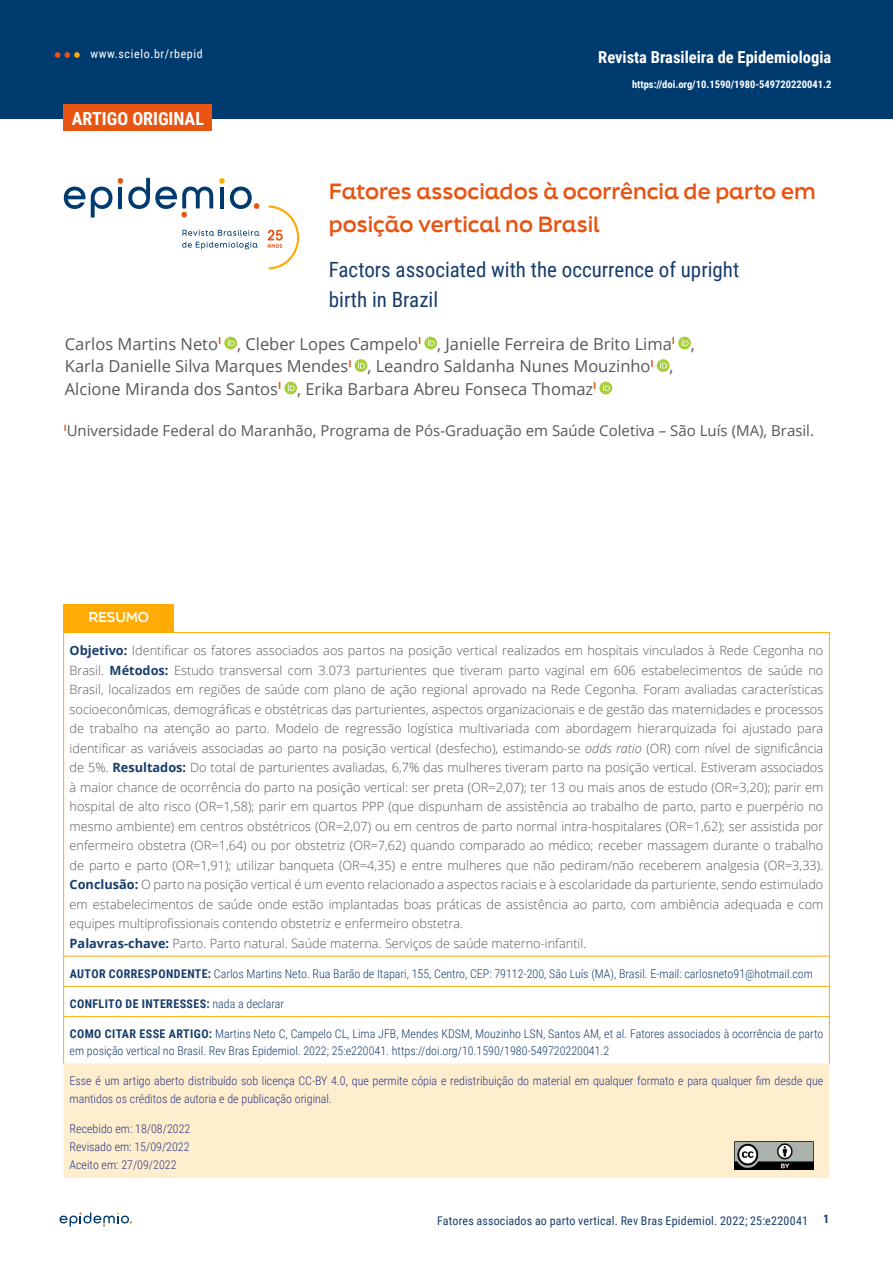
<style>
.page{position:relative;width:893px;height:1263px;background:#fff}
.page>*{position:absolute;margin:0;border:0;box-sizing:border-box;transform-origin:0 0}
.t1{font:700 21px/33px "Final Six";color:#e85412}
.t2{font:21px/30px "Roboto Condensed";color:#173d6b}
.t3{font:700 18px "Roboto Condensed";color:#fff}
.t4{font:16.5px/22.5px "Open Sans";color:#575756}
.t5{font:700 16.5px "Roboto Condensed";color:#fff}
.t6{font:15px "Open Sans";color:#575756}
.t7{font:700 13.5px "Final Six";letter-spacing:-.01em;color:#fff}
.t8{font:300 12.75px/19.5px "Open Sans";color:#575756}
.t9{font:300 12px/16.5px "Roboto Condensed";color:#173d6b}
.t10{font:300 12px/18px "Roboto Condensed";color:#283583}
.t11{font:12px "Roboto Condensed";letter-spacing:.015em;color:#173d6b}
.t12{font:700 12px "Roboto Condensed";letter-spacing:.035em;color:#173d6b}
.t13{font:12px "Roboto Condensed";letter-spacing:.05em;color:#fff}
.t14{font:700 10.5px "Roboto Condensed";color:#fff}
.s1{font-weight:700;color:#173d6b}
.s2{font-style:italic}
.s3{font-weight:700}
.s4{font-weight:300}
</style>
<div class="page">
<svg style="left:60px;top:1212px;width:72px;height:14px"></svg>
<div style="left:0;top:0;width:893px;height:118px;background:#003b70"></div>
<svg style="left:55px;top:52px;width:25px;height:6px"></svg>
<svg style="left:224px;top:337px;width:13px;height:12px"></svg>
<svg style="left:228px;top:339px;width:7px;height:7px"></svg>
<svg style="left:424px;top:337px;width:13px;height:12px"></svg>
<svg style="left:428px;top:339px;width:7px;height:7px"></svg>
<svg style="left:678px;top:337px;width:13px;height:12px"></svg>
<svg style="left:682px;top:339px;width:7px;height:7px"></svg>
<svg style="left:355px;top:359px;width:12px;height:13px"></svg>
<svg style="left:358px;top:361px;width:7px;height:7px"></svg>
<svg style="left:657px;top:359px;width:12px;height:13px"></svg>
<svg style="left:660px;top:361px;width:7px;height:7px"></svg>
<svg style="left:284px;top:382px;width:13px;height:12px"></svg>
<svg style="left:288px;top:384px;width:7px;height:7px"></svg>
<div style="left:599px;top:382px;width:13px;height:12px;background:#a6ce39;border-radius:50%"></div>
<svg style="left:603px;top:384px;width:7px;height:7px"></svg>
<svg style="left:64px;top:187px;width:48px;height:30px"></svg>
<svg style="left:118px;top:178px;width:95px;height:39px"></svg>
<svg style="left:219px;top:178px;width:40px;height:31px"></svg>
<svg style="left:182px;top:230px;width:77px;height:6px"></svg>
<svg style="left:182px;top:242px;width:76px;height:7px"></svg>
<svg style="left:268px;top:206px;width:31px;height:64px"></svg>
<div style="left:64px;top:105px;width:148px;height:26px;background:#e85412"></div>
<div style="left:64px;top:604px;width:110px;height:28px;background:#ffab03"></div>
<div style="left:64px;top:1063px;width:765px;height:115px;background:#ffeecd"></div>
<hr style="left:63px;top:632px;width:1px;height:324px;background:#ffab03">
<hr style="left:174px;top:632px;width:552px;height:1px;background:#ffab03">
<hr style="left:726px;top:632px;width:104px;height:1px;background:#ffab03">
<hr style="left:829px;top:633px;width:1px;height:323px;background:#ffab03">
<hr style="left:63px;top:956px;width:1px;height:30px;background:#ffab03">
<hr style="left:63px;top:986px;width:1px;height:30px;background:#ffab03">
<hr style="left:63px;top:956px;width:111px;height:1px;background:#ffab03">
<hr style="left:174px;top:956px;width:552px;height:1px;background:#ffab03">
<hr style="left:726px;top:956px;width:104px;height:1px;background:#ffab03">
<hr style="left:829px;top:956px;width:1px;height:30px;background:#ffab03">
<hr style="left:829px;top:986px;width:1px;height:30px;background:#ffab03">
<hr style="left:64px;top:986px;width:110px;height:1px;background:#ffab03">
<hr style="left:174px;top:986px;width:552px;height:1px;background:#ffab03">
<hr style="left:726px;top:986px;width:103px;height:1px;background:#ffab03">
<hr style="left:63px;top:1017px;width:1px;height:46px;background:#ffab03">
<hr style="left:63px;top:1016px;width:111px;height:1px;background:#ffab03">
<hr style="left:174px;top:1016px;width:552px;height:1px;background:#ffab03">
<hr style="left:726px;top:1016px;width:104px;height:1px;background:#ffab03">
<hr style="left:829px;top:1017px;width:1px;height:46px;background:#ffab03">
<img style="left:734px;top:1141px;width:79px;height:28px">
<p class="t13" style="left:90px;top:45px;width:114px">www.scielo.br/rbepid</p>
<h2 class="t3" style="left:72px;top:106px;width:134px">ARTIGO ORIGINAL</h2>
<p class="t5" style="left:598px;top:46px;width:235px">Revista Brasileira de Epidemiologia</p>
<p class="t14" style="left:632px;top:77px;width:201px">https://doi.org/10.1590/1980-549720220041.2</p>
<h1 class="t1" style="left:329px;top:174px;width:488px">Fatores associados à ocorrência de parto em posição vertical no Brasil</h1>
<h1 class="t2" style="left:329px;top:254px;width:412px">Factors associated with the occurrence of upright birth in Brazil</h1>
<p class="t4" style="left:65px;top:332px;width:632px">Carlos Martins Neto<sup>I</sup> , Cleber Lopes Campelo<sup>I</sup> , Janielle Ferreira de Brito Lima<sup>I</sup> ,<br>Karla Danielle Silva Marques Mendes<sup>I</sup> , Leandro Saldanha Nunes Mouzinho<sup>I</sup> ,<br>Alcione Miranda dos Santos<sup>I</sup> , Erika Barbara Abreu Fonseca Thomaz<sup>I</sup></p>
<p class="t6" style="left:64px;top:420px;width:752px"><sup>I</sup>Universidade Federal do Maranhão, Programa de Pós-Graduação em Saúde Coletiva – São Luís (MA), Brasil.</p>
<p class="t7" style="left:88px;top:607px;width:62px">RESUMO</p>
<p class="t8" style="left:70px;top:640px;width:755px"><span class="s1">Objetivo:</span> Identificar os fatores associados aos partos na posição vertical realizados em hospitais vinculados à Rede Cegonha no Brasil. <span class="s1">Métodos:</span> Estudo transversal com 3.073 parturientes que tiveram parto vaginal em 606 estabelecimentos de saúde no Brasil, localizados em regiões de saúde com plano de ação regional aprovado na Rede Cegonha. Foram avaliadas características socioeconômicas, demográficas e obstétricas das parturientes, aspectos organizacionais e de gestão das maternidades e processos de trabalho na atenção ao parto. Modelo de regressão logística multivariada com abordagem hierarquizada foi ajustado para identificar as variáveis associadas ao parto na posição vertical (desfecho), estimando-se <span class="s2">odds ratio</span> (OR) com nível de significância de 5%. <span class="s1">Resultados:</span> Do total de parturientes avaliadas, 6,7% das mulheres tiveram parto na posição vertical. Estiveram associados à maior chance de ocorrência do parto na posição vertical: ser preta (OR=2,07); ter 13 ou mais anos de estudo (OR=3,20); parir em hospital de alto risco (OR=1,58); parir em quartos PPP (que dispunham de assistência ao trabalho de parto, parto e puerpério no mesmo ambiente) em centros obstétricos (OR=2,07) ou em centros de parto normal intra-hospitalares (OR=1,62); ser assistida por enfermeiro obstetra (OR=1,64) ou por obstetriz (OR=7,62) quando comparado ao médico; receber massagem durante o trabalho de parto e parto (OR=1,91); utilizar banqueta (OR=4,35) e entre mulheres que não pediram/não receberem analgesia (OR=3,33).<br><span class="s1">Conclusão:</span> O parto na posição vertical é um evento relacionado a aspectos raciais e à escolaridade da parturiente, sendo estimulado em estabelecimentos de saúde onde estão implantadas boas práticas de assistência ao parto, com ambiência adequada e com equipes multiprofissionais contendo obstetriz e enfermeiro obstetra.<br><span class="s1">Palavras-chave:</span> Parto. Parto natural. Saúde materna. Serviços de saúde materno-infantil.</p>
<p class="t9" style="left:70px;top:965px;width:745px"><span class="s3">AUTOR CORRESPONDENTE:</span> Carlos Martins Neto. Rua Barão de Itapari, 155, Centro, CEP: 79112-200, São Luís (MA), Brasil. E-mail: carlosneto91@hotmail.com</p>
<p class="t12" style="left:70px;top:995px;width:216px">CONFLITO DE INTERESSES: <span class="s4">nada a declarar</span></p>
<p class="t9" style="left:70px;top:1025px;width:755px"><span class="s3">COMO CITAR ESSE ARTIGO:</span> Martins Neto C, Campelo CL, Lima JFB, Mendes KDSM, Mouzinho LSN, Santos AM, et al. Fatores associados à ocorrência de parto em posição vertical no Brasil. Rev Bras Epidemiol. 2022; 25:e220041. https://doi.org/10.1590/1980-549720220041.2</p>
<p class="t10" style="left:70px;top:1071px;width:755px">Esse é um artigo aberto distribuído sob licença CC-BY 4.0, que permite cópia e redistribuição do material em qualquer formato e para qualquer fim desde que mantidos os créditos de autoria e de publicação original.</p>
<p class="t10" style="left:70px;top:1120px;width:122px;text-align:justify">Recebido em: 18/08/2022<br>Revisado em: 15/09/2022<br>Aceito em: 27/09/2022</p>
<p class="t11" style="left:437px;top:1212px;width:372px">Fatores associados ao parto vertical. Rev Bras Epidemiol. 2022; 25:e220041</p>
<p class="t12" style="left:823px;top:1211px;width:8px">1</p>
</div>
